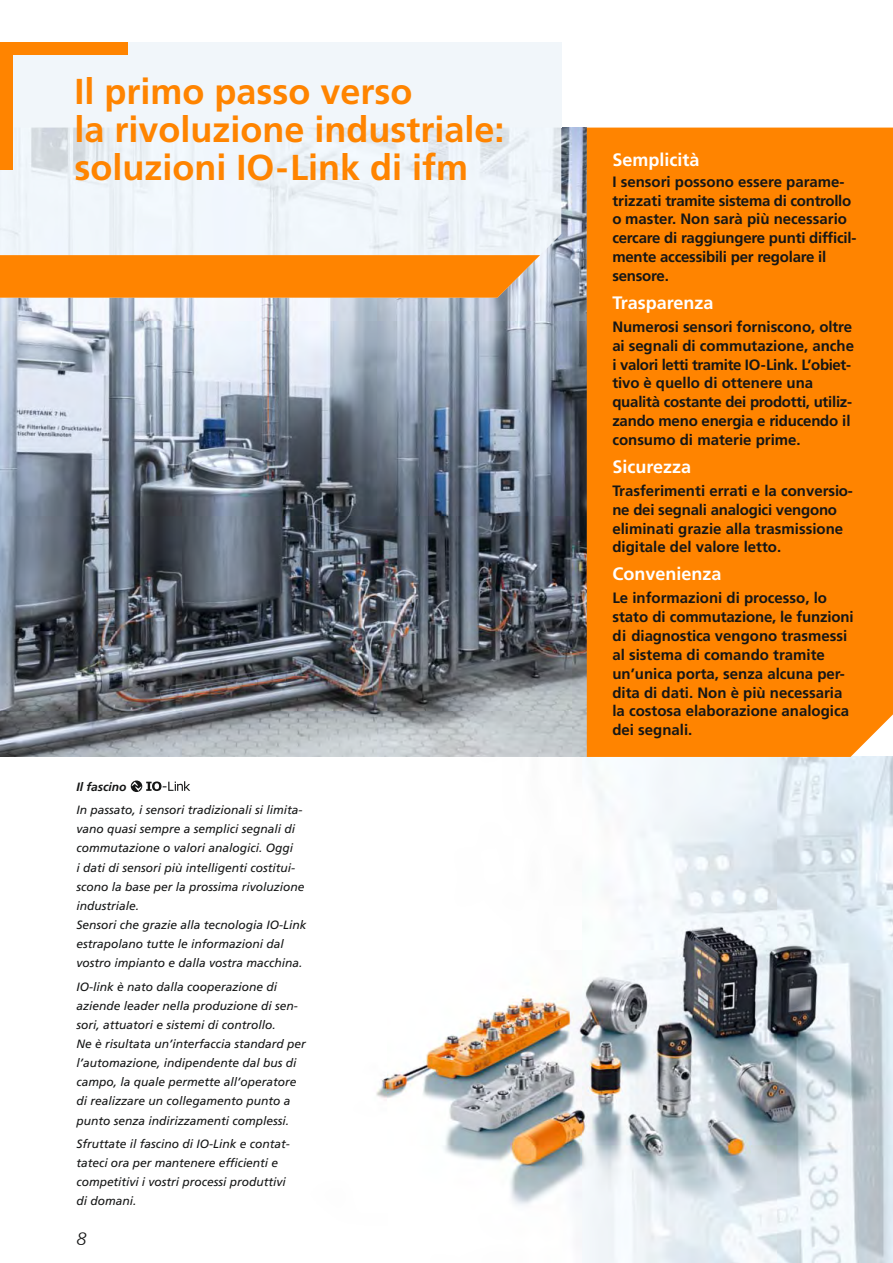
<style>
.page{position:relative;width:893px;height:1263px;background:#fff}
.page>*{position:absolute;margin:0;border:0;box-sizing:border-box;transform-origin:0 0}
.t1{font:700 36px/38.2px "Frutiger LT Com";color:#ff8400}
.t2{font:700 18px "Frutiger LT Com";color:#fff}
.t3{font:italic 300 18px "Frutiger LT Com";color:#151616}
.t4{font:700 15px/18.9px "Frutiger LT Com";color:#151616}
.t5{font:italic 12px/19.2px "Frutiger LT Com";color:#151616}
.t6{font:italic 700 12px "Frutiger LT Com";color:#151616}
</style>
<div class="page">
<img style="left:130px;top:757px;width:763px;height:506px">
<img style="left:0;top:128px;width:587px;height:629px">
<div style="left:587px;top:128px;width:306px;height:629px;background:#ff8400"></div>
<div style="left:0;top:43px;width:561px;height:85px;background:#f1f6fa"></div>
<img style="left:0;top:128px;width:561px;height:170px">
<svg style="left:0;top:255px;width:540px;height:43px"></svg>
<div style="left:0;top:43px;width:128px;height:12px;background:#ff8400"></div>
<div style="left:0;top:43px;width:13px;height:127px;background:#ff8400"></div>
<svg style="left:131px;top:780px;width:59px;height:12px"></svg>
<h1 class="t1" style="left:74px;top:72px;width:432px">Il primo passo verso<br>la rivoluzione industriale: soluzioni IO-Link di ifm</h1>
<p class="t6" style="left:77px;top:780px;width:52px">Il fascino</p>
<p class="t5" style="left:77px;top:800px;width:232px">In passato, i sensori tradizionali si limita&shy;vano quasi sempre a semplici segnali di commutazione o valori analogici. Oggi<br>i dati di sensori più intelligenti costitui - scono la base per la prossima rivoluzione industriale.<br>Sensori che grazie alla tecnologia IO-Link estrapolano tutte le informazioni dal vostro impianto e dalla vostra macchina.</p>
<p class="t5" style="left:77px;top:977px;width:231px">IO-link è nato dalla cooperazione di aziende leader nella produzione di sen&shy;sori, attuatori e sistemi di controllo.<br>Ne è risultata un’interfaccia standard per l’automazione, indipendente dal bus di campo, la quale permette all’operatore di realizzare un collegamento punto a punto senza indirizzamenti complessi.</p>
<p class="t5" style="left:77px;top:1134px;width:215px">Sfruttate il fascino di IO-Link e contat&shy;tateci ora per mantenere efficienti e competitivi i vostri processi produttivi di domani.</p>
<p class="t3" style="left:77px;top:1228px;width:12px">8</p>
<p class="t2" style="left:612px;top:149px;width:89px">Semplicità</p>
<p class="t4" style="left:612px;top:172px;width:245px">I sensori possono essere parame&shy;trizzati tramite sistema di controllo o master. Non sarà più necessario cercare di raggiungere punti difficil&shy;mente accessibili per regolare il sensore.</p>
<p class="t2" style="left:612px;top:292px;width:103px">Trasparenza</p>
<p class="t4" style="left:612px;top:317px;width:243px">Numerosi sensori forniscono, oltre ai segnali di commutazione, anche i valori letti tramite IO-Link. L’obiet - tivo è quello di ottenere una qualità costante dei prodotti, utiliz&shy;zando meno energia e riducendo il consumo di materie prime.</p>
<p class="t2" style="left:612px;top:456px;width:80px">Sicurezza</p>
<p class="t4" style="left:612px;top:481px;width:242px">Trasferimenti errati e la conversio&shy;ne dei segnali analogici vengono eliminati grazie alla trasmissione digitale del valore letto.</p>
<p class="t2" style="left:612px;top:563px;width:111px">Convenienza</p>
<p class="t4" style="left:612px;top:588px;width:243px">Le informazioni di processo, lo stato di commutazione, le funzioni di diagnostica vengono trasmessi al sistema di comando tramite un’unica porta, senza alcuna per&shy;dita di dati. Non è più necessaria la costosa elaborazione analogica dei segnali.</p>
</div>
